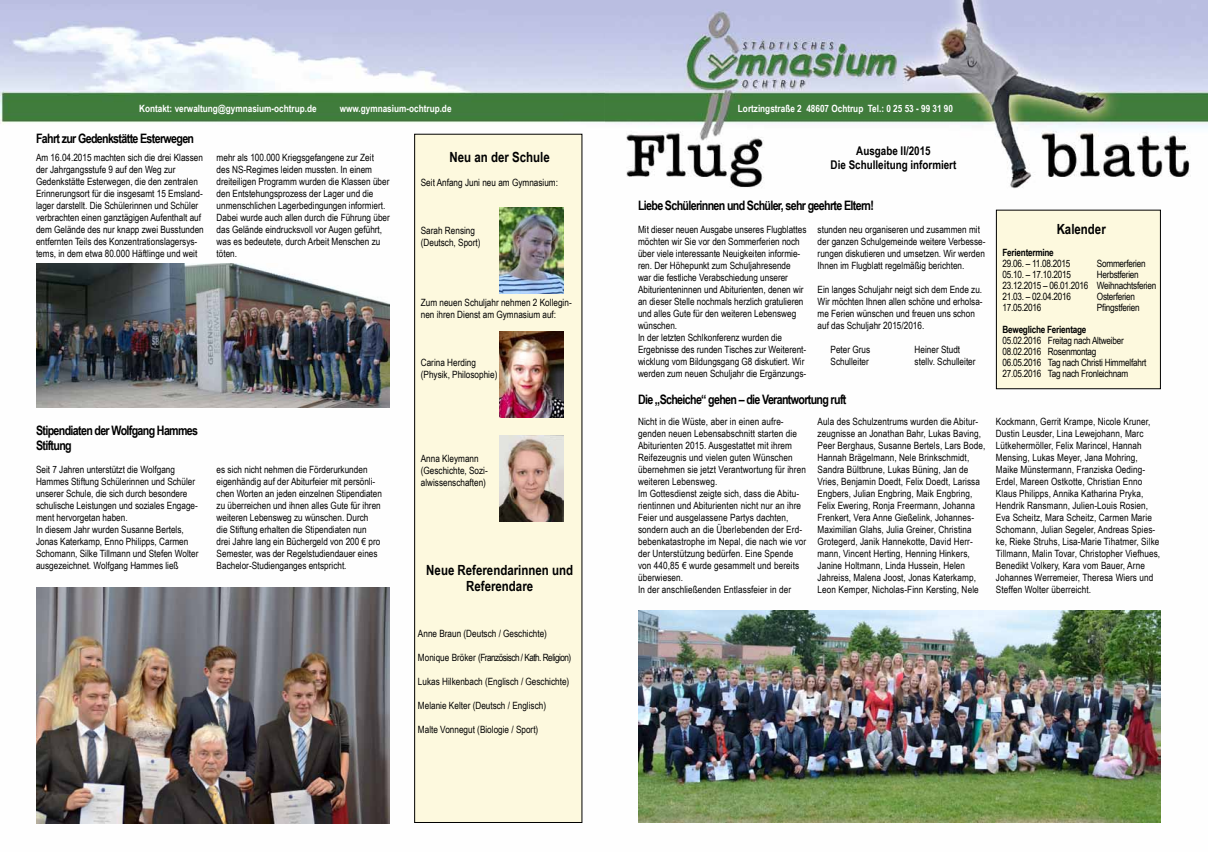
<style>
.page{position:relative;width:1208px;height:859px;background:#fff}
.page>*{position:absolute;margin:0;border:0;box-sizing:border-box;transform-origin:0 0}
.t1{font:700 14px/16.8px "Arial Narrow";color:#000;text-align:center}
.t2{font:700 13px/15.6px "Arial Narrow";letter-spacing:-.05em;color:#000}
.t3{font:700 12px/14.4px "Arial Narrow";color:#000;text-align:center}
.t4{font:10px/12px "Arial Narrow";color:#000}
.t5{font:10px/11px "Arial Narrow";letter-spacing:-.025em;color:#000}
.t6{font:700 10px "Arial Narrow";color:#fff}
.t7{font:10px "Arial Narrow";letter-spacing:-.05em;color:#000}
.t8{font:700 10px "Arial Narrow";letter-spacing:-.025em;color:#000}
</style>
<div class="page">
<img style="left:0;top:0;width:1208px;height:824px">
<div style="left:996px;top:210px;width:164px;height:179px;background:#fdf9de"></div>
<div style="left:996px;top:210px;width:165px;height:179px;border:1px solid #000"></div>
<div style="left:414px;top:134px;width:168px;height:688px;background:#fdf9de"></div>
<div style="left:414px;top:134px;width:168px;height:689px;border:1px solid #000"></div>
<img style="left:499px;top:207px;width:64px;height:86px">
<img style="left:499px;top:332px;width:64px;height:85px">
<img style="left:499px;top:435px;width:64px;height:86px">
<img style="left:638px;top:611px;width:523px;height:212px">
<img style="left:36px;top:587px;width:354px;height:236px">
<img style="left:36px;top:263px;width:354px;height:144px">
<p class="t6" style="left:139px;top:101px;width:179px">Kontakt: verwaltung@gymnasium-ochtrup.de</p>
<p class="t6" style="left:340px;top:101px;width:113px">www.gymnasium-ochtrup.de</p>
<h1 class="t1" style="left:449px;top:148px;width:102px">Neu an der Schule</h1>
<p class="t4" style="left:421px;top:176px;width:139px">Seit Anfang Juni neu am Gymnasium:</p>
<p class="t4" style="left:421px;top:224px;width:61px">Sarah Rensing (Deutsch, Sport)</p>
<h2 class="t2" style="left:36px;top:130px;width:160px">Fahrt zur Gedenkstätte Esterwegen</h2>
<p class="t4" style="left:217px;top:152px;width:175px">mehr als 100.000 Kriegsgefangene zur Zeit<br>des NS-Regimes leiden mussten. In einem dreiteiligen Programm wurden die Klassen über den Entstehungsprozess der Lager und die unmenschlichen Lagerbedingungen informiert.<br>Dabei wurde auch allen durch die Führung über das Gelände eindrucksvoll vor Augen geführt, was es bedeutete, durch Arbeit Menschen zu töten.</p>
<p class="t4" style="left:36px;top:152px;width:169px">Am 16.04.2015 machten sich die drei Klassen der Jahrgangsstufe 9 auf den Weg zur Gedenkstätte Esterwegen, die den zentralen Erinnerungsort für die insgesamt 15 Emsland&shy;lager darstellt. Die Schülerinnen und Schüler verbrachten einen ganztägigen Aufenthalt auf dem Gelände des nur knapp zwei Busstunden entfernten Teils des Konzentrationslagersys&shy;tems, in dem etwa 80.000 Häftlinge und weit</p>
<h2 class="t2" style="left:36px;top:422px;width:164px">Stipendiaten der Wolfgang Hammes<br>Stiftung</h2>
<p class="t4" style="left:36px;top:463px;width:164px">Seit 7 Jahren unterstützt die Wolfgang Hammes Stiftung Schülerinnen und Schüler unserer Schule, die sich durch besondere schulische Leistungen und soziales Engage&shy;ment hervorgetan haben.<br>In diesem Jahr wurden Susanne Bertels, Jonas Katerkamp, Enno Philipps, Carmen Schomann, Silke Tillmann und Stefen Wolter ausgezeichnet. Wolfgang Hammes ließ</p>
<p class="t4" style="left:217px;top:463px;width:167px">es sich nicht nehmen die Förderurkunden eigenhändig auf der Abiturfeier mit persönli&shy;chen Worten an jeden einzelnen Stipendiaten zu überreichen und ihnen alles Gute für ihren weiteren Lebensweg zu wünschen. Durch<br>die Stiftung erhalten die Stipendiaten nun drei Jahre lang ein Büchergeld von 200 € pro Semester, was der Regelstudiendauer eines Bachelor-Studienganges entspricht.</p>
<p class="t4" style="left:421px;top:296px;width:152px">Zum neuen Schuljahr nehmen 2 Kollegin&shy;nen ihren Dienst am Gymnasium auf:</p>
<p class="t4" style="left:421px;top:356px;width:78px">Carina Herding (Physik, Philosophie)</p>
<p class="t4" style="left:421px;top:452px;width:69px">Anna Kleymann (Geschichte, Sozi&shy;alwissenschaften)</p>
<h1 class="t1" style="left:426px;top:560px;width:148px">Neue Referendarinnen und<br>Referendare</h1>
<p class="t4" style="left:418px;top:627px;width:130px">Anne Braun (Deutsch / Geschichte)</p>
<p class="t7" style="left:418px;top:650px;width:155px">Monique Bröker (Französisch / Kath. Religion)</p>
<p class="t4" style="left:418px;top:675px;width:153px">Lukas Hilkenbach (Englisch / Geschichte)</p>
<p class="t4" style="left:418px;top:699px;width:130px">Melanie Kelter (Deutsch / Englisch)</p>
<p class="t4" style="left:418px;top:723px;width:122px">Malte Vonnegut (Biologie / Sport)</p>
<p class="t6" style="left:738px;top:101px;width:216px">Lortzingstraße 2 48607 Ochtrup Tel.: 0 25 53 - 99 31 90</p>
<p class="t3" style="left:830px;top:143px;width:127px">Ausgabe II/2015<br>Die Schulleitung informiert</p>
<h2 class="t2" style="left:638px;top:197px;width:237px">Liebe Schülerinnen und Schüler, sehr geehrte Eltern!</h2>
<p class="t4" style="left:638px;top:223px;width:170px">Mit dieser neuen Ausgabe unseres Flugblattes möchten wir Sie vor den Sommerferien noch über viele interessante Neuigkeiten informie&shy;ren. Der Höhepunkt zum Schuljahresende<br>war die festliche Verabschiedung unserer Abiturienteninnen und Abiturienten, denen wir an dieser Stelle nochmals herzlich gratulieren und alles Gute für den weiteren Lebensweg wünschen.<br>In der letzten Schlkonferenz wurden die Ergebnisse des runden Tisches zur Weiterent&shy;wicklung vom Bildungsgang G8 diskutiert. Wir werden zum neuen Schuljahr die Ergänzungs-</p>
<p class="t4" style="left:817px;top:223px;width:169px">stunden neu organiseren und zusammen mit der ganzen Schulgemeinde weitere Verbesse&shy;rungen diskutieren und umsetzen. Wir werden Ihnen im Flugblatt regelmäßig berichten.</p>
<p class="t4" style="left:817px;top:283px;width:167px">Ein langes Schuljahr neigt sich dem Ende zu.<br>Wir möchten Ihnen allen schöne und erholsa&shy;me Ferien wünschen und freuen uns schon auf das Schuljahr 2015/2016.</p>
<p class="t4" style="left:830px;top:343px;width:41px">Peter Grus</p>
<p class="t4" style="left:914px;top:343px;width:47px">Heiner Studt</p>
<p class="t4" style="left:830px;top:355px;width:40px">Schulleiter</p>
<p class="t4" style="left:914px;top:355px;width:62px">stellv. Schulleiter</p>
<h1 class="t1" style="left:1056px;top:220px;width:51px">Kalender</h1>
<p class="t8" style="left:1002px;top:245px;width:53px">Ferientermine</p>
<p class="t5" style="left:1002px;top:257px;width:69px">29.06. – 11.08.2015</p>
<p class="t5" style="left:1097px;top:257px;width:50px">Sommerferien</p>
<p class="t5" style="left:1002px;top:268px;width:70px">05.10. – 17.10.2015</p>
<p class="t5" style="left:1002px;top:268px;width:155px;text-indent:94px">Herbstferien<br>23.12.2015 – 06.01.2016 Weihnachtsferien<br>21.03. – 02.04.2016</p>
<p class="t5" style="left:1097px;top:290px;width:40px">Osterferien</p>
<p class="t4" style="left:1002px;top:301px;width:40px">17.05.2016</p>
<p class="t5" style="left:1097px;top:301px;width:44px">Pfingstferien</p>
<p class="t8" style="left:1002px;top:322px;width:85px">Bewegliche Ferientage</p>
<p class="t5" style="left:1002px;top:334px;width:145px">05.02.2016 Freitag nach Altweiber 08.02.2016 Rosenmontag<br>06.05.2016 Tag nach Christi Himmelfahrt 27.05.2016 Tag nach Fronleichnam</p>
<h2 class="t2" style="left:638px;top:391px;width:210px">Die „Scheiche“ gehen – die Verantwortung ruft</h2>
<p class="t4" style="left:817px;top:415px;width:169px">Aula des Schulzentrums wurden die Abitur&shy;zeugnisse an Jonathan Bahr, Lukas Baving, Peer Berghaus, Susanne Bertels, Lars Bode, Hannah Brägelmann, Nele Brinkschmidt, Sandra Bültbrune, Lukas Büning, Jan de Vries, Benjamin Doedt, Felix Doedt, Larissa Engbers, Julian Engbring, Maik Engbring, Felix Ewering, Ronja Freermann, Johanna Frenkert, Vera Anne Gießelink, Johannes-Maximilian Glahs, Julia Greiner, Christina Grotegerd, Janik Hannekotte, David Herr&shy;mann, Vincent Herting, Henning Hinkers, Janine Holtmann, Linda Hussein, Helen Jahreiss, Malena Joost, Jonas Katerkamp, Leon Kemper, Nicholas-Finn Kersting, Nele</p>
<p class="t4" style="left:996px;top:415px;width:166px">Kockmann, Gerrit Krampe, Nicole Kruner, Dustin Leusder, Lina Lewejohann, Marc Lütkehermöller, Felix Marincel, Hannah Mensing, Lukas Meyer, Jana Mohring, Maike Münstermann, Franziska Oeding-Erdel, Mareen Ostkotte, Christian Enno Klaus Philipps, Annika Katharina Pryka, Hendrik Ransmann, Julien-Louis Rosien, Eva Scheitz, Mara Scheitz, Carmen Marie Schomann, Julian Segeler, Andreas Spies&shy;ke, Rieke Struhs, Lisa-Marie Tihatmer, Silke Tillmann, Malin Tovar, Christopher Viefhues, Benedikt Volkery, Kara vom Bauer, Arne Johannes Werremeier, Theresa Wiers und Steffen Wolter überreicht.</p>
<p class="t4" style="left:638px;top:415px;width:170px">Nicht in die Wüste, aber in einen aufre&shy;genden neuen Lebensabschnitt starten die Abiturienten 2015. Ausgestattet mit ihrem Reifezeugnis und vielen guten Wünschen übernehmen sie jetzt Verantwortung für ihren weiteren Lebensweg.<br>Im Gottesdienst zeigte sich, dass die Abitu&shy;rientinnen und Abiturienten nicht nur an ihre Feier und ausgelassene Partys dachten, sondern auch an die Überlebenden der Erd&shy;bebenkatastrophe im Nepal, die nach wie vor der Unterstützung bedürfen. Eine Spende von 440,85 € wurde gesammelt und bereits überwiesen.<br>In der anschließenden Entlassfeier in der</p>
</div>
